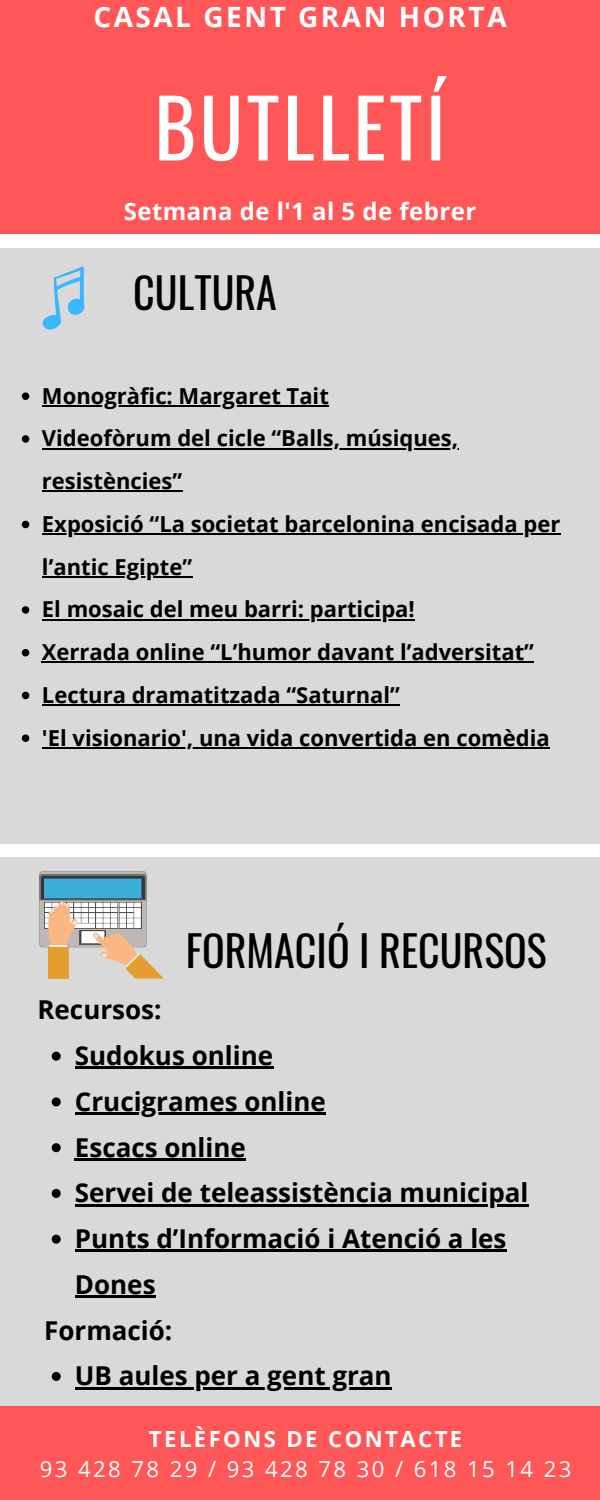
<style>
.page{position:relative;width:600px;height:1500px;background:#fff}
.page>*{position:absolute;margin:0;border:0;box-sizing:border-box;transform-origin:0 0}
.t1{font:80px "Oswald";letter-spacing:.045em;color:#fff}
.t2{font:42px "Oswald";color:#000}
.t3{font:700 28px "Open Sans";letter-spacing:.09em;color:#fff}
.t4{font:700 26px/45.8px "Open Sans";color:#000}
.t5{font:700 24px "Open Sans";letter-spacing:.02em;color:#fff}
.t6{font:22.1px "Open Sans";letter-spacing:.11em;color:#fff}
.t7{font:700 22.1px "Open Sans";letter-spacing:.11em;color:#fff}
.t8{font:700 22px/42.8px "Open Sans";color:#000}
</style>
<div class="page">
<div style="left:0;top:0;width:600px;height:233px;background:#ff5757"></div>
<div style="left:0;top:248px;width:600px;height:595px;background:#d9d9d9"></div>
<div style="left:0;top:857px;width:600px;height:550px;background:#d9d9d9"></div>
<div style="left:0;top:1407px;width:600px;height:93px;background:#ff5757"></div>
<svg style="left:42px;top:266px;width:43px;height:64px"></svg>
<svg style="left:39px;top:871px;width:125px;height:108px"></svg>
<svg style="left:52px;top:1052px;width:9px;height:9px"></svg>
<hr style="left:75px;top:1067px;width:198px;height:2px;background:#000">
<svg style="left:52px;top:1097px;width:9px;height:9px"></svg>
<hr style="left:75px;top:1112px;width:251px;height:3px;background:#000">
<svg style="left:52px;top:1143px;width:9px;height:9px"></svg>
<hr style="left:75px;top:1158px;width:171px;height:2px;background:#000">
<svg style="left:52px;top:1189px;width:9px;height:9px"></svg>
<hr style="left:75px;top:1204px;width:454px;height:2px;background:#000">
<svg style="left:52px;top:1235px;width:9px;height:9px"></svg>
<hr style="left:75px;top:1250px;width:432px;height:2px;background:#000">
<hr style="left:75px;top:1295px;width:81px;height:3px;background:#000">
<svg style="left:52px;top:1372px;width:9px;height:9px"></svg>
<hr style="left:75px;top:1387px;width:317px;height:2px;background:#000">
<svg style="left:22px;top:392px;width:7px;height:8px"></svg>
<hr style="left:42px;top:405px;width:287px;height:2px;background:#000">
<svg style="left:22px;top:435px;width:7px;height:8px"></svg>
<hr style="left:42px;top:448px;width:416px;height:1px;background:#000">
<hr style="left:42px;top:491px;width:140px;height:1px;background:#000">
<svg style="left:22px;top:521px;width:7px;height:7px"></svg>
<hr style="left:42px;top:533px;width:518px;height:2px;background:#000">
<hr style="left:42px;top:576px;width:150px;height:2px;background:#000">
<svg style="left:22px;top:606px;width:7px;height:8px"></svg>
<hr style="left:42px;top:619px;width:373px;height:1px;background:#000">
<svg style="left:22px;top:649px;width:7px;height:7px"></svg>
<hr style="left:42px;top:662px;width:492px;height:1px;background:#000">
<svg style="left:22px;top:692px;width:7px;height:7px"></svg>
<hr style="left:42px;top:704px;width:358px;height:2px;background:#000">
<svg style="left:22px;top:734px;width:7px;height:8px"></svg>
<hr style="left:42px;top:747px;width:508px;height:2px;background:#000">
<p class="t3" style="left:93px;top:-3px;width:415px">CASAL GENT GRAN HORTA</p>
<p class="t1" style="left:154px;top:65px;width:293px">BUTLLETÍ</p>
<p class="t5" style="left:124px;top:195px;width:354px">Setmana de l'1 al 5 de febrer</p>
<p class="t2" style="left:133px;top:260px;width:145px">CULTURA</p>
<p class="t8" style="left:42px;top:374px;width:288px">Monogràfic: Margaret Tait</p>
<p class="t8" style="left:42px;top:417px;width:418px">Videofòrum del cicle “Balls, músiques, resistències”</p>
<p class="t8" style="left:42px;top:502px;width:520px">Exposició “La societat barcelonina encisada per l’antic Egipte”</p>
<p class="t8" style="left:42px;top:588px;width:374px">El mosaic del meu barri: participa!</p>
<p class="t8" style="left:42px;top:630px;width:494px">Xerrada online “L’humor davant l’adversitat”</p>
<p class="t8" style="left:42px;top:673px;width:359px">Lectura dramatitzada “Saturnal”</p>
<p class="t8" style="left:42px;top:716px;width:509px">'El visionario', una vida convertida en comèdia</p>
<p class="t4" style="left:37px;top:986px;width:126px">Recursos:</p>
<p class="t2" style="left:186px;top:918px;width:362px">FORMACIÓ I RECURSOS</p>
<p class="t4" style="left:75px;top:1032px;width:200px">Sudokus online</p>
<p class="t4" style="left:75px;top:1078px;width:252px">Crucigrames online</p>
<p class="t4" style="left:75px;top:1124px;width:173px">Escacs online</p>
<p class="t4" style="left:75px;top:1169px;width:455px">Servei de teleassistència municipal</p>
<p class="t4" style="left:75px;top:1215px;width:433px">Punts d’Informació i Atenció a les<br>Dones</p>
<p class="t4" style="left:44px;top:1307px;width:130px">Formació:</p>
<p class="t4" style="left:75px;top:1352px;width:318px">UB aules per a gent gran</p>
<p class="t7" style="left:149px;top:1423px;width:315px">TELÈFONS DE CONTACTE</p>
<p class="t6" style="left:40px;top:1454px;width:533px">93 428 78 29 / 93 428 78 30 / 618 15 14 23</p>
</div>
